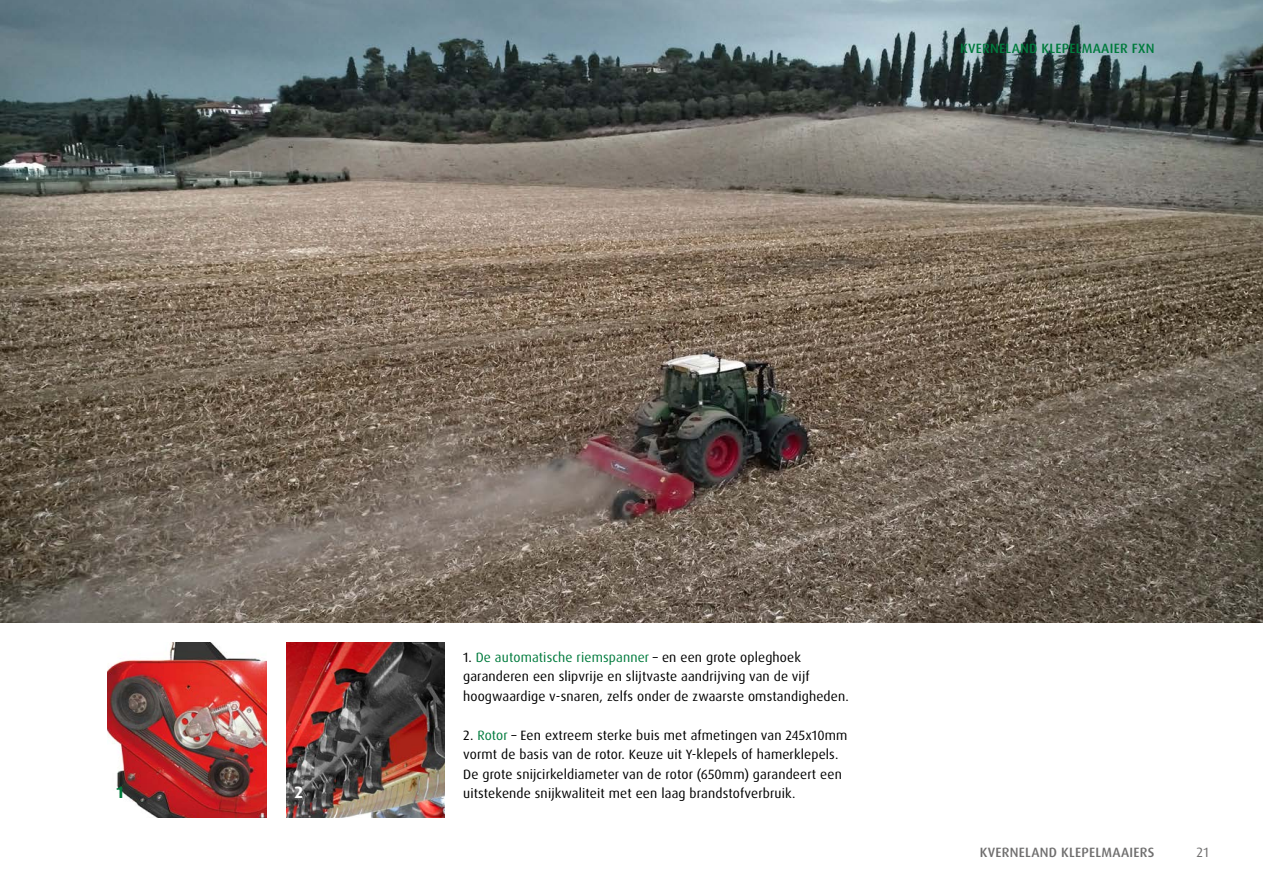
<style>
.page{position:relative;width:1263px;height:893px;background:#fff}
.page>*{position:absolute;margin:0;border:0;box-sizing:border-box;transform-origin:0 0}
.t1{font:700 16.5px "Dax Pro";color:#007b3d}
.t2{font:700 16.5px "Dax Pro";color:#fff}
.t3{font:13.5px/19.5px "Dax Pro";letter-spacing:.01em;color:#000}
.t4{font:500 13.5px "Dax Pro";letter-spacing:.02em;color:#007b3d}
.t5{font:500 13.5px "Dax Pro";letter-spacing:.02em;color:#706f6f}
.t6{font:13.5px "Dax Pro";color:#706f6f}
.s1{color:#007b3d}
</style>
<div class="page">
<img style="left:0;top:0;width:1263px;height:623px">
<img style="left:286px;top:642px;width:158px;height:176px">
<img style="left:108px;top:642px;width:159px;height:176px">
<p class="t4" style="left:960px;top:40px;width:196px">KVERNELAND KLEPELMAAIER FXN</p>
<p class="t1" style="left:116px;top:782px;width:9px">1</p>
<p class="t2" style="left:295px;top:782px;width:10px">2</p>
<p class="t3" style="left:463px;top:647px;width:387px">1. <span class="s1">De automatische riemspanner</span> – en een grote opleghoek garanderen een slipvrije en slijtvaste aandrijving van de vijf hoogwaardige v-snaren, zelfs onder de zwaarste omstandigheden.</p>
<p class="t3" style="left:463px;top:725px;width:386px">2. <span class="s1">Rotor</span> – Een extreem sterke buis met afmetingen van 245x10mm vormt de basis van de rotor. Keuze uit Y-klepels of hamerklepels.<br>De grote snijcirkeldiameter van de rotor (650mm) garandeert een uitstekende snijkwaliteit met een laag brandstofverbruik.</p>
<p class="t5" style="left:980px;top:843px;width:176px">KVERNELAND KLEPELMAAIERS</p>
<p class="t6" style="left:1196px;top:843px;width:14px">21</p>
</div>
